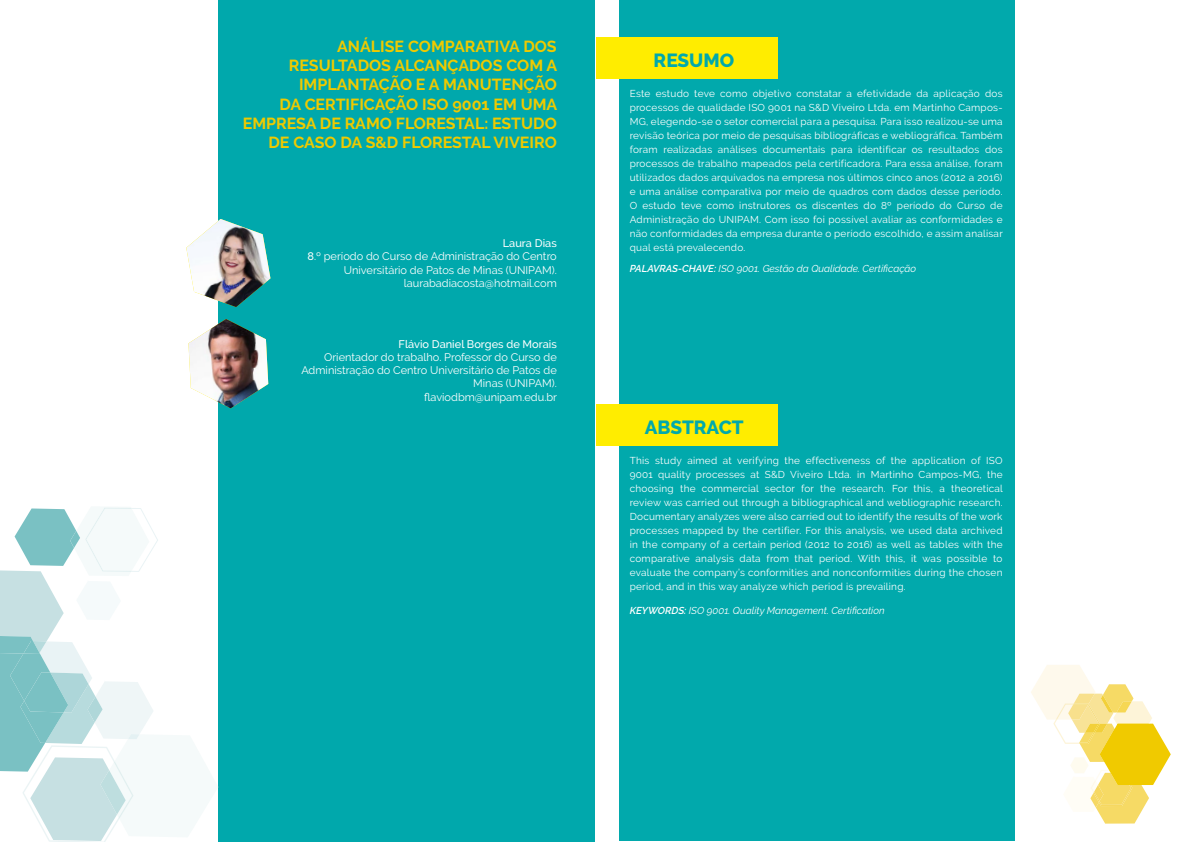
<style>
.page{position:relative;width:1191px;height:842px;background:#fff}
.page>*{position:absolute;margin:0;border:0;box-sizing:border-box;transform-origin:0 0}
.t1{font:800 19px "Raleway";color:#01a9ac}
.t2{font:700 16px/19.2px "Raleway";color:#efca00;text-align:right}
.t3{font:11px/13.2px "Raleway";color:#fff;text-align:right}
.t4{font:500 11px "Raleway";color:#fff}
.t5{font:10px/14px "Raleway";letter-spacing:.025em;color:#fff;text-align:justify}
.t6{font:italic 10px "Raleway";color:#fff}
.s1{font-weight:500}
.s2{font-weight:600}
</style>
<div class="page">
<div style="left:618px;top:0;width:396px;height:841px;background:#01a9ac"></div>
<svg style="left:1031px;top:665px;width:139px;height:159px"></svg>
<div style="left:219px;top:0;width:376px;height:842px;background:#00a8ac"></div>
<svg style="left:0;top:507px;width:158px;height:335px"></svg>
<img style="left:186px;top:219px;width:84px;height:88px">
<img style="left:188px;top:319px;width:80px;height:89px">
<div style="left:596px;top:37px;width:182px;height:42px;background:#ffed00"></div>
<div style="left:596px;top:404px;width:182px;height:42px;background:#ffed00"></div>
<h2 class="t2" style="left:243px;top:37px;width:316px">ANÁLISE COMPARATIVA DOS<br>RESULTADOS ALCANÇADOS COM A<br>IMPLANTAÇÃO E A MANUTENÇÃO<br>DA CERTIFICAÇÃO ISO 9001 EM UMA<br>EMPRESA DE RAMO FLORESTAL: ESTUDO<br>DE CASO DA S&amp;D FLORESTAL VIVEIRO</h2>
<p class="t3" style="left:307px;top:237px;width:251px"><span class="s1">Laura Dias<br>8</span>.º período do Curso de Administração do Centro Universitário de Patos de Minas (UNIPAM). laurabadiacosta@hotmail.com</p>
<p class="t4" style="left:398px;top:337px;width:160px">Flávio Daniel Borges de Morais</p>
<p class="t3" style="left:301px;top:350px;width:257px">Orientador do trabalho. Professor do Curso de Administração do Centro Universitário de Patos de Minas (UNIPAM).<br>flaviodbm@unipam.edu.br</p>
<h1 class="t1" style="left:653px;top:49px;width:82px">RESUMO</h1>
<p class="t5" style="left:630px;top:87px;width:374px">Este estudo teve como objetivo constatar a efetividade da aplicação dos processos de qualidade ISO 9001 na S&amp;D Viveiro Ltda. em Martinho Campos-MG, elegendo-se o setor comercial para a pesquisa. Para isso realizou-se uma revisão teórica por meio de pesquisas bibliográficas e webliográfica. Também foram realizadas análises documentais para identificar os resultados dos processos de trabalho mapeados pela certificadora. Para essa análise, foram utilizados dados arquivados na empresa nos últimos cinco anos (2012 a 2016) e uma análise comparativa por meio de quadros com dados desse período.<br>O estudo teve como instrutores os discentes do 8º período do Curso de Administração do UNIPAM. Com isso foi possível avaliar as conformidades e não conformidades da empresa durante o período escolhido, e assim analisar qual está prevalecendo.</p>
<p class="t6" style="left:630px;top:263px;width:288px"><span class="s2">PALAVRAS-CHAVE:</span> ISO 9001. Gestão da Qualidade. Certificação</p>
<h1 class="t1" style="left:645px;top:416px;width:100px">ABSTRACT</h1>
<p class="t5" style="left:630px;top:453px;width:375px">This study aimed at verifying the effectiveness of the application of ISO 9001 quality processes at S&amp;D Viveiro Ltda. in Martinho Campos-MG, the choosing the commercial sector for the research. For this, a theoretical review was carried out through a bibliographical and webliographic research.<br>Documentary analyzes were also carried out to identify the results of the work processes mapped by the certifier. For this analysis, we used data archived in the company of a certain period (2012 to 2016) as well as tables with the comparative analysis data from that period. With this, it was possible to evaluate the company’s conformities and nonconformities during the chosen period, and in this way analyze which period is prevailing.</p>
<p class="t6" style="left:630px;top:605px;width:256px"><span class="s2">KEYWORDS:</span> ISO 9001. Quality Management. Certification</p>
</div>
